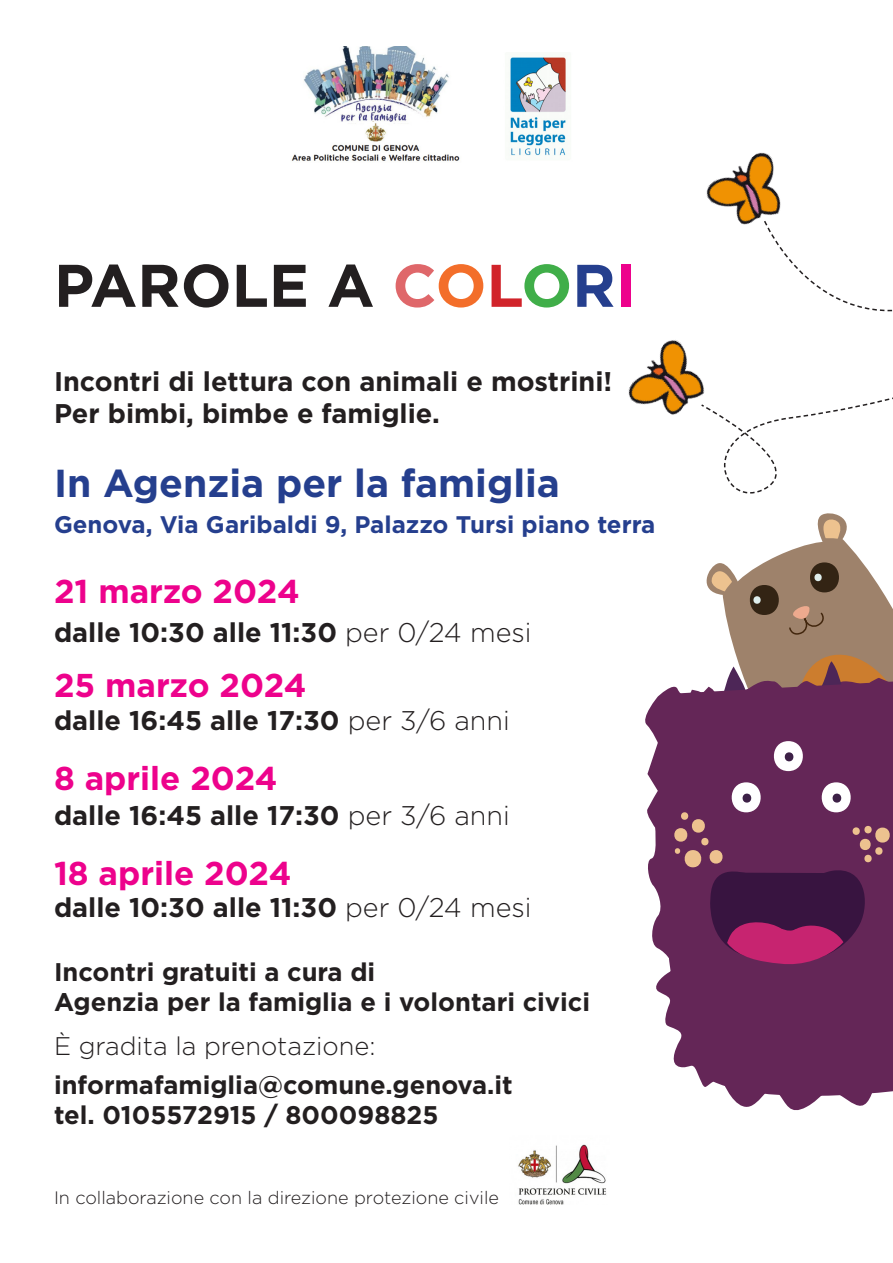
<style>
.page{position:relative;width:893px;height:1263px;background:#fff}
.page>*{position:absolute;margin:0;border:0;box-sizing:border-box;transform-origin:0 0}
.t1{font:700 60px "Gotham";color:#231f20}
.t2{font:700 39px "Gotham";color:#253f8e}
.t3{font:700 33px "Gotham";color:#ed028c}
.t4{font:700 27px "Gotham";color:#231f20}
.t5{font:700 25.5px "Gotham";color:#231f20}
.t6{font:300 25.5px "Gotham";color:#231f20}
.t7{font:700 24px "Gotham";color:#253f8e}
.t8{font:300 18px "Gotham";color:#231f20}
.s1{color:#df676a}
.s2{color:#f36e2a}
.s3{color:#d1232a}
.s4{color:#40ae49}
.s5{color:#253f8e}
.s6{color:#ed028c}
.s7{font-weight:300}
</style>
<div class="page">
<svg style="left:767px;top:513px;width:94px;height:48px"></svg>
<svg style="left:817px;top:516px;width:26px;height:23px"></svg>
<img style="left:706px;top:152px;width:75px;height:73px">
<svg style="left:763px;top:220px;width:130px;height:92px"></svg>
<img style="left:291px;top:47px;width:169px;height:114px">
<svg style="left:316px;top:146px;width:17px;height:9px"></svg>
<img style="left:628px;top:340px;width:69px;height:75px">
<svg style="left:694px;top:375px;width:199px;height:119px"></svg>
<img style="left:518px;top:1144px;width:89px;height:61px">
<svg style="left:645px;top:687px;width:248px;height:424px;fill:#642657"></svg>
<svg style="left:672px;top:561px;width:221px;height:405px"></svg>
<img style="left:509px;top:57px;width:58px;height:99px">
<p class="t1" style="left:54px;top:251px;width:583px">PAROLE A <span class="s1">C</span><span class="s2">O</span><span class="s3">L</span><span class="s4">O</span><span class="s5">R</span><span class="s6">I</span></p>
<p class="t4" style="left:54px;top:366px;width:560px">Incontri di lettura con animali e mostrini!</p>
<p class="t4" style="left:54px;top:398px;width:387px">Per bimbi, bimbe e famiglie.</p>
<p class="t2" style="left:54px;top:461px;width:507px">In Agenzia per la famiglia</p>
<p class="t7" style="left:54px;top:511px;width:603px">Genova, Via Garibaldi 9, Palazzo Tursi piano terra</p>
<p class="t3" style="left:54px;top:572px;width:247px">21 marzo 2024</p>
<p class="t4" style="left:54px;top:616px;width:479px">dalle 10:30 alle 11:30 <span class="s7">per 0/24 mesi</span></p>
<p class="t3" style="left:54px;top:666px;width:254px">25 marzo 2024</p>
<p class="t4" style="left:54px;top:705px;width:457px">dalle 16:45 alle 17:30 <span class="s7">per 3/6 anni</span></p>
<p class="t3" style="left:54px;top:759px;width:225px">8 aprile 2024</p>
<p class="t4" style="left:54px;top:799px;width:457px">dalle 16:45 alle 17:30 <span class="s7">per 3/6 anni</span></p>
<p class="t3" style="left:54px;top:854px;width:239px">18 aprile 2024</p>
<p class="t4" style="left:54px;top:892px;width:479px">dalle 10:30 alle 11:30 <span class="s7">per 0/24 mesi</span></p>
<p class="t5" style="left:54px;top:957px;width:323px">Incontri gratuiti a cura di</p>
<p class="t5" style="left:54px;top:987px;width:538px">Agenzia per la famiglia e i volontari civici</p>
<p class="t6" style="left:54px;top:1032px;width:323px">È gradita la prenotazione:</p>
<p class="t5" style="left:54px;top:1070px;width:460px">informafamiglia@comune.genova.it</p>
<p class="t5" style="left:54px;top:1101px;width:386px">tel. 0105572915 / 800098825</p>
<p class="t8" style="left:54px;top:1188px;width:446px">In collaborazione con la direzione protezione civile</p>
</div>
